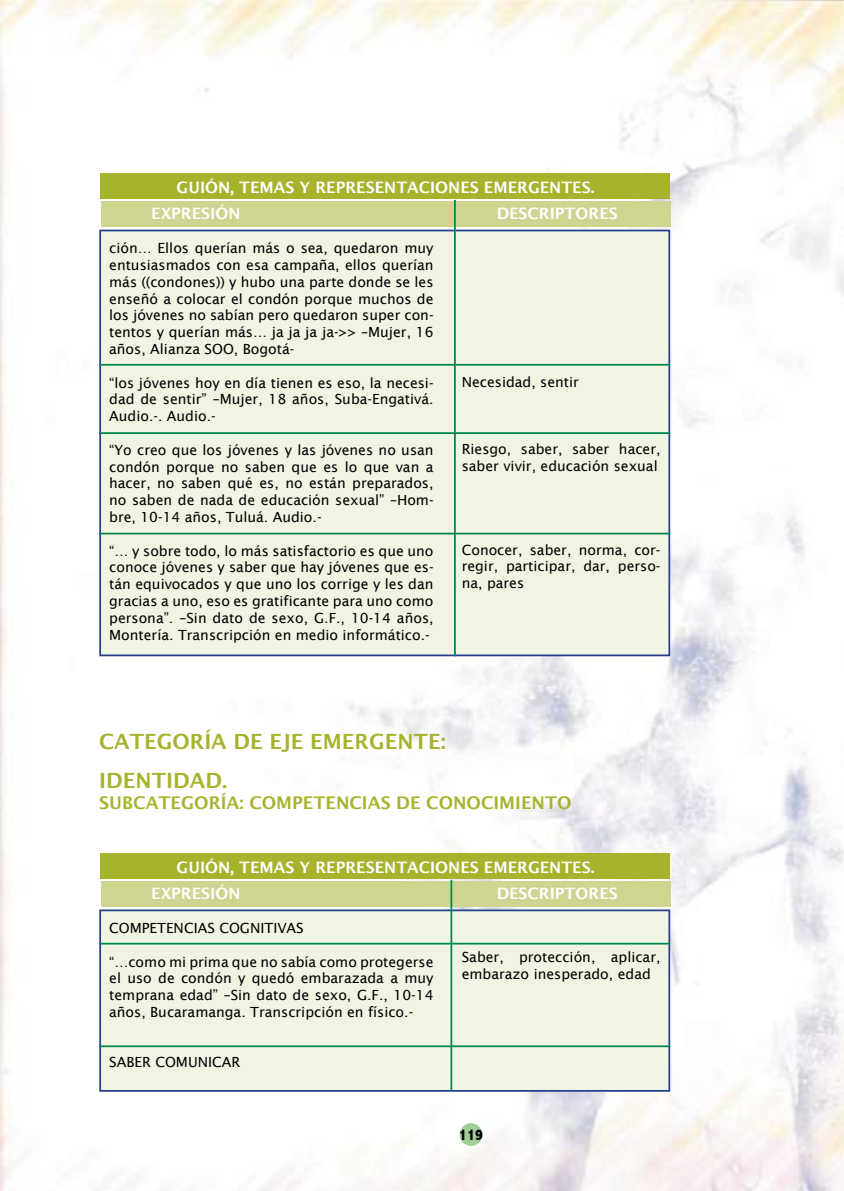
<style>
.page{position:relative;width:844px;height:1191px;background:#fff}
.page>*{position:absolute;margin:0;border:0;box-sizing:border-box;transform-origin:0 0}
.t1{font:600 21px "Lucida Sans";color:#a8b32d}
.t2{font:600 17.5px "Lucida Sans";color:#a8b32d}
.t3{font:600 15.75px "Lucida Sans";color:#fff}
.t4{font:800 condensed 15.75px "Abadi";color:#000}
.t5{font:14px/16.8px "Lucida Sans";color:#000;text-align:justify}
</style>
<div class="page">
<img style="left:0;top:0;width:843px;height:1191px">
<div style="left:459px;top:1123px;width:23px;height:23px;background:#a2cd98;border-radius:50%"></div>
<div style="left:100px;top:174px;width:569px;height:25px;background:#a8b32d"></div>
<div style="left:99px;top:230px;width:571px;height:426px;background:#f1f3e3;border:2px solid #25408f"></div>
<div style="left:101px;top:202px;width:569px;height:25px;background:#cfd491"></div>
<hr style="left:454px;top:200px;width:1px;height:456px;background:#008849">
<hr style="left:99px;top:364px;width:571px;height:2px;background:#008849">
<hr style="left:99px;top:432px;width:571px;height:2px;background:#008849">
<hr style="left:99px;top:533px;width:571px;height:1px;background:#008849">
<div style="left:100px;top:853px;width:569px;height:25px;background:#a8b32d"></div>
<div style="left:99px;top:909px;width:571px;height:182px;background:#f1f3e3;border:2px solid #25408f"></div>
<div style="left:101px;top:881px;width:569px;height:25px;background:#cfd491"></div>
<hr style="left:450px;top:879px;width:2px;height:212px;background:#008849">
<hr style="left:99px;top:942px;width:571px;height:2px;background:#008849">
<hr style="left:99px;top:1045px;width:571px;height:2px;background:#008849">
<p class="t3" style="left:176px;top:179px;width:95px">GU IÓN, TEMAS</p>
<p class="t3" style="left:299px;top:179px;width:296px">Y REPRESENTACIONES EM ERG ENTES.</p>
<p class="t3" style="left:151px;top:205px;width:88px">EXPRESIÓN</p>
<p class="t3" style="left:496px;top:205px;width:123px">DESC RIPTORES</p>
<p class="t5" style="left:109px;top:240px;width:326px">ción… Ellos querían más o sea, quedaron muy entusiasmados con esa campaña, ellos querían más ((condones)) y hubo una parte donde se les enseñó a colocar el condón porque muchos de los jóvenes no sabían pero quedaron super con&shy;tentos y querían más… ja ja ja ja-&gt;&gt; –M ujer, 16 años, Alianza SOO, Bogotá-</p>
<p class="t5" style="left:109px;top:374px;width:326px">“los jóvenes hoy en día tienen es eso, la necesi&shy;dad de sentir” –M ujer, 18 años, Suba-Engativá.<br>Audio.-. Audio.-</p>
<p class="t5" style="left:109px;top:441px;width:326px">“Yo creo que los jóvenes y las jóvenes no usan condón porque no saben que es lo que van a hacer, no saben qué es, no están preparados, no saben de nada de educación sexual” –Hom&shy;bre, 10-14 años, Tuluá. Audio.-</p>
<p class="t5" style="left:109px;top:542px;width:326px">“… y sobre todo, lo más satisfactorio es que uno conoce jóvenes y saber que hay jóvenes que es&shy;tán equivocados y que uno los corrige y les dan gracias a uno, eso es gratificante para uno como persona”. –Sin dato de sexo, G.F., 10-14 años, Montería. Transcripción en medio informático.-</p>
<p class="t5" style="left:461px;top:373px;width:119px">Necesidad, sentir</p>
<p class="t5" style="left:461px;top:440px;width:200px">Riesgo, saber, saber hacer, saber vivir, educación sexual</p>
<p class="t5" style="left:461px;top:541px;width:200px">Conocer, saber, norma, cor&shy;regir, participar, dar, perso&shy;na, pares</p>
<h1 class="t1" style="left:99px;top:730px;width:182px">CATEGORÍA DE EJE</h1>
<h1 class="t1" style="left:310px;top:730px;width:137px">EMERGENTE:</h1>
<h1 class="t1" style="left:99px;top:768px;width:22px">IDEN</h1>
<h1 class="t1" style="left:152px;top:768px;width:77px">TIDAD.</h1>
<p class="t2" style="left:99px;top:792px;width:237px">SUBCATEGORÍA: COMPETENCI</p>
<p class="t2" style="left:367px;top:792px;width:205px">AS DE CONOCI MIENTO</p>
<p class="t3" style="left:176px;top:858px;width:95px">GU IÓN, TEMAS</p>
<p class="t3" style="left:299px;top:858px;width:296px">Y REPRESENTACIONES EM ERG ENTES.</p>
<p class="t3" style="left:151px;top:884px;width:88px">EXPRESIÓN</p>
<p class="t3" style="left:496px;top:884px;width:123px">DESC RIPTORES</p>
<p class="t5" style="left:109px;top:919px;width:196px">COM PETEN CIAS COGN ITIVAS</p>
<p class="t5" style="left:109px;top:953px;width:326px">“…como mi prima que no sabía como protegerse el uso de condón y quedó embarazada a muy temprana edad” –Sin dato de sexo, G.F., 10-14 años, Bucaramanga. Transcripción en físico.-</p>
<p class="t5" style="left:109px;top:1054px;width:68px">SABER COMUN</p>
<p class="t5" style="left:208px;top:1054px;width:32px">ICAR</p>
<p class="t5" style="left:461px;top:948px;width:200px">Saber, protección, aplicar, embarazo inesperado, edad</p>
<p class="t4" style="left:459px;top:1125px;width:26px">119</p>
</div>
